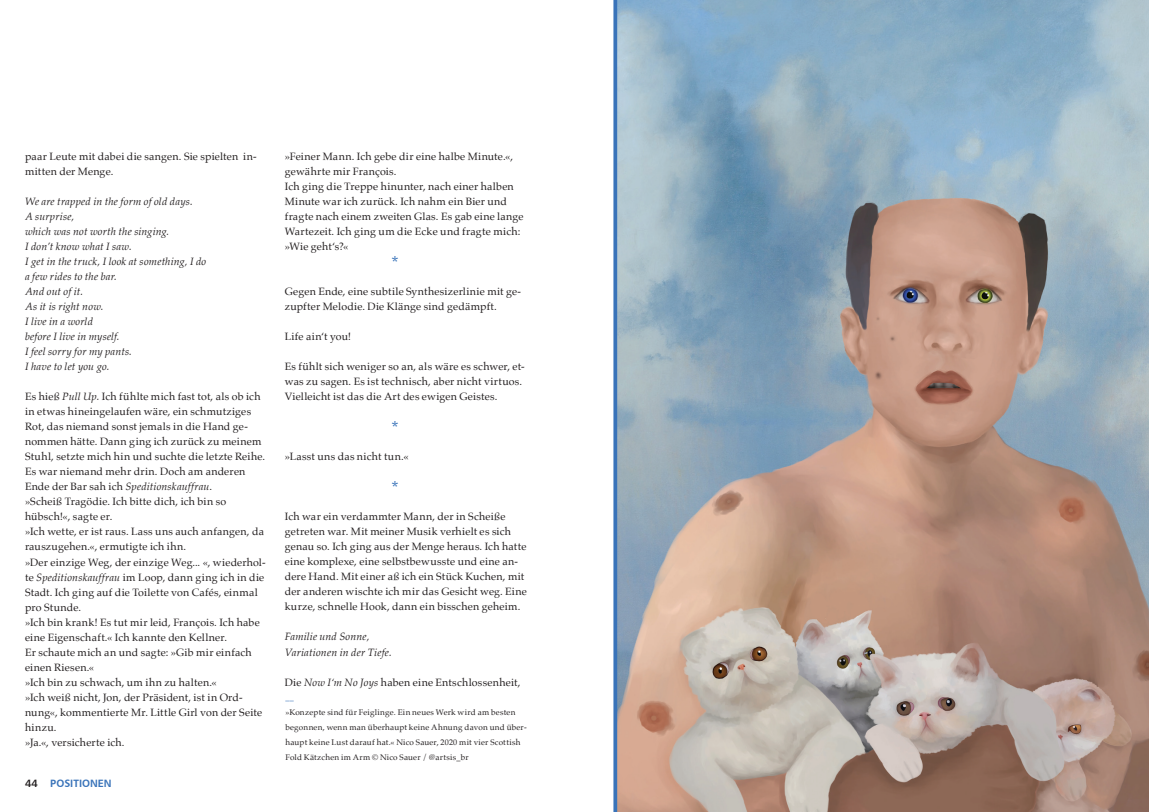
<style>
.page{position:relative;width:1149px;height:812px;background:#fff}
.page>*{position:absolute;margin:0;border:0;box-sizing:border-box;transform-origin:0 0}
.t1{font:17.5px "Palatino";color:#3973b9}
.t2{font:10.62px/15px "Palatino";letter-spacing:.02em;color:#231f20}
.t3{font:italic 10.62px/15px "Palatino";letter-spacing:.015em;color:#231f20}
.t4{font:10.62px "Humanist 777 BT Bold B";color:#3973b9}
.t5{font:8.12px/15px "Palatino";letter-spacing:.025em;color:#231f20}
.t6{font:8.12px "Palatino";color:#3973b9}
.s1{font-style:italic}
.s2{color:#231f20}
</style>
<div class="page">
<svg style="left:613px;top:0;width:535px;height:811px;background:#a3a1a3"></svg>
<p class="t2" style="left:25px;top:149px;width:233px">paar Leute mit dabei die sangen. Sie spielten in&shy;mitten der Menge.</p>
<p class="t3" style="left:25px;top:194px;width:183px">We are trapped in the form of old days.<br>A surprise,<br>which was not worth the singing.<br>I don’t know what I saw.<br>I get in the truck, I look at something, I do a few rides to the bar.<br>And out of it.<br>As it is right now.<br>I live in a world<br>before I live in myself.<br>I feel sorry for my pants.<br>I have to let you go.</p>
<p class="t2" style="left:25px;top:389px;width:242px">Es hieß <span class="s1">Pull Up.</span> Ich fühlte mich fast tot, als ob ich in etwas hineingelaufen wäre, ein schmutziges Rot, das niemand sonst jemals in die Hand ge&shy;nommen hätte. Dann ging ich zurück zu meinem Stuhl, setzte mich hin und suchte die letzte Reihe.<br>Es war niemand mehr drin. Doch am anderen Ende der Bar sah ich <span class="s1">Speditionskauffrau</span>.<br>»Scheiß Tragödie. Ich bitte dich, ich bin so hübsch!«, sagte er.<br>»Ich wette, er ist raus. Lass uns auch anfangen, da rauszugehen.«, ermutigte ich ihn.<br>»Der einzige Weg, der einzige Weg... «, wiederhol&shy;te <span class="s1">Speditionskauffrau</span> im Loop, dann ging ich in die Stadt. Ich ging auf die Toilette von Cafés, einmal pro Stunde.<br>»Ich bin krank! Es tut mir leid, François. Ich habe eine Eigenschaft.« Ich kannte den Kellner.<br>Er schaute mich an und sagte: »Gib mir einfach einen Riesen.«<br>»Ich bin zu schwach, um ihn zu halten.«<br>»Ich weiß nicht, Jon, der Präsident, ist in Ord&shy;nung«, kommentierte Mr. Little Girl von der Seite hinzu.<br>»Ja.«, versicherte ich.</p>
<p class="t4" style="left:25px;top:776px;width:88px"><span class="s2">44</span> POSITIONEN</p>
<p class="t2" style="left:285px;top:149px;width:240px">»Feiner Mann. Ich gebe dir eine halbe Minute.«, gewährte mir François.<br>Ich ging die Treppe hinunter, nach einer halben Minute war ich zurück. Ich nahm ein Bier und fragte nach einem zweiten Glas. Es gab eine lange Wartezeit. Ich ging um die Ecke und fragte mich: »Wie geht‘s?«</p>
<h1 class="t1" style="left:391px;top:248px;width:8px">*</h1>
<p class="t2" style="left:285px;top:284px;width:238px">Gegen Ende, eine subtile Synthesizerlinie mit ge&shy;zupfter Melodie. Die Klänge sind gedämpft.</p>
<p class="t2" style="left:285px;top:329px;width:68px">Life ain‘t you!</p>
<p class="t2" style="left:285px;top:359px;width:241px">Es fühlt sich weniger so an, als wäre es schwer, et&shy;was zu sagen. Es ist technisch, aber nicht virtuos.<br>Vielleicht ist das die Art des ewigen Geistes.</p>
<h1 class="t1" style="left:391px;top:413px;width:8px">*</h1>
<p class="t2" style="left:285px;top:449px;width:125px">»Lasst uns das nicht tun.«</p>
<h1 class="t1" style="left:391px;top:473px;width:8px">*</h1>
<p class="t2" style="left:285px;top:509px;width:243px">Ich war ein verdammter Mann, der in Scheiße getreten war. Mit meiner Musik verhielt es sich genau so. Ich ging aus der Menge heraus. Ich hatte eine komplexe, eine selbstbewusste und eine an&shy;dere Hand. Mit einer aß ich ein Stück Kuchen, mit der anderen wischte ich mir das Gesicht weg. Eine kurze, schnelle Hook, dann ein bisschen geheim.</p>
<p class="t3" style="left:285px;top:629px;width:108px">Familie und Sonne,<br>Variationen in der Tiefe.</p>
<p class="t2" style="left:285px;top:674px;width:237px">Die <span class="s1">Now I‘m No Joys</span> haben eine Entschlossenheit,</p>
<p class="t6" style="left:285px;top:690px;width:10px">__</p>
<p class="t5" style="left:285px;top:704px;width:243px">»Konzepte sind für Feiglinge. Ein neues Werk wird am besten begonnen, wenn man überhaupt keine Ahnung davon und über&shy;haupt keine Lust darauf hat.« Nico Sauer, 2020 mit vier Scottish Fold Kätzchen im Arm © Nico Sauer / @artsis_br</p>
</div>
